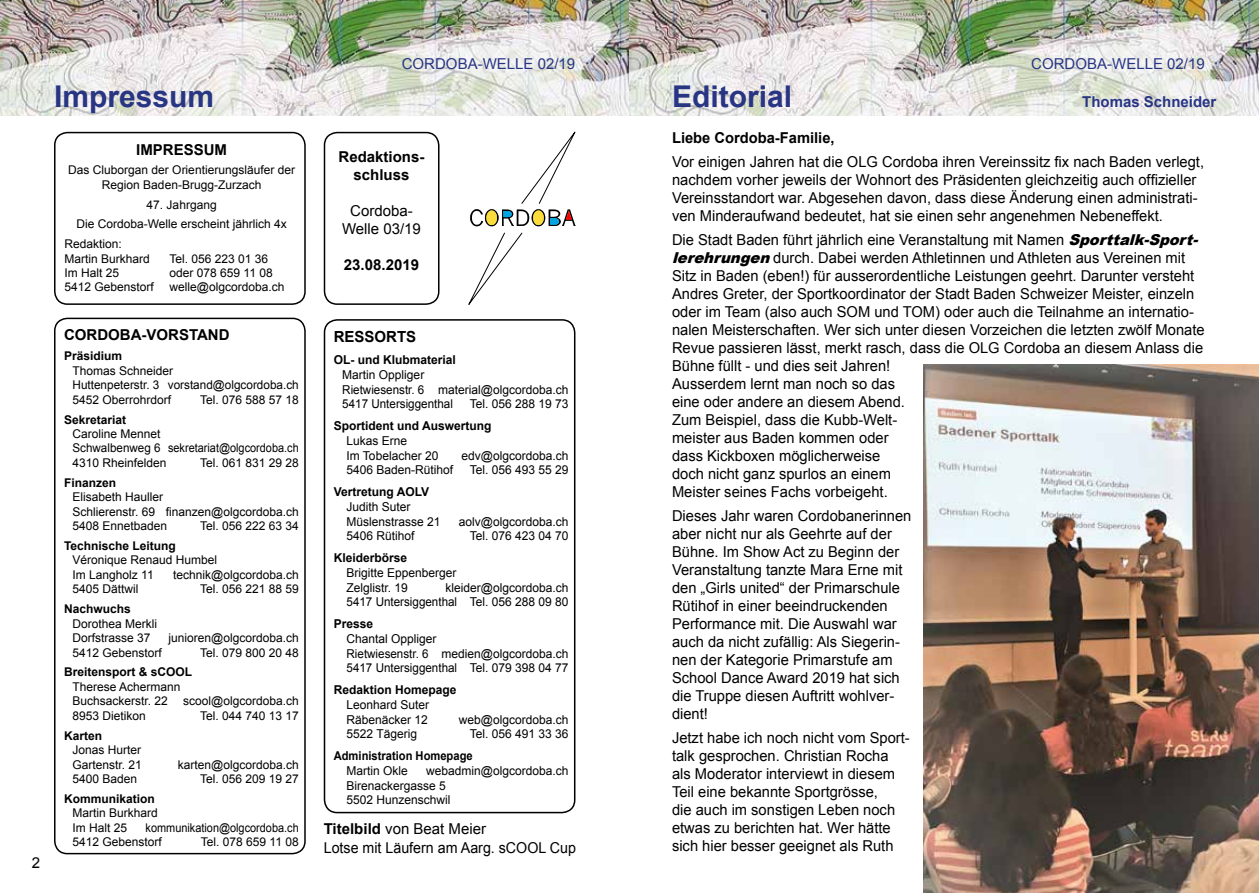
<style>
.page{position:relative;width:1259px;height:893px;background:#fff}
.page>*{position:absolute;margin:0;border:0;box-sizing:border-box;transform-origin:0 0}
.t1{font:700 30px "Arial";color:#283583}
.t2{font:700 15.3px "Arial";color:#000}
.t3{font:15px/18px "Arial";color:#000}
.t4{font:700 15px/18px "Arial";color:#000;text-align:center}
.t5{font:15px "Arial";color:#283583}
.t6{font:700 15px "Arial";color:#283583}
.t7{font:12.15px/14.7px "Arial";color:#000}
.t8{font:700 12.15px "Arial";color:#000}
.t9{font:700 12.15px "Arial";color:#000;scale:.91 1}
.t10{font:12px/14.4px "Arial";color:#000}
.t11{font:700 12px "Arial";color:#000}
.t12{font:12px/14.4px "Arial";color:#000;scale:.91 1}
.s1{font-weight:700}
.s2{font-weight:900;font-style:italic}
</style>
<div class="page">
<img style="left:0;top:0;width:1259px;height:116px">
<svg style="left:468px;top:132px;width:107px;height:173px"></svg>
<div style="left:54px;top:318px;width:252px;height:536px;border:1px solid #000;border-radius:13px"></div>
<div style="left:54px;top:132px;width:252px;height:173px;border:2px solid #000;border-radius:13px"></div>
<div style="left:324px;top:132px;width:115px;height:173px;border:2px solid #000;border-radius:13px"></div>
<div style="left:324px;top:319px;width:251px;height:494px;border:2px solid #000;border-radius:13px"></div>
<img style="left:923px;top:364px;width:336px;height:529px">
<p class="t3" style="left:32px;top:854px;width:10px">2</p>
<h1 class="t1" style="left:54px;top:77px;width:162px">Impressum</h1>
<p class="t4" style="left:136px;top:141px;width:92px">IMPRESSUM</p>
<p class="t10" style="left:68px;top:163px;width:228px;text-align:center">Das Cluborgan der Orientierungsläufer der<br>Region Baden-Brugg-Zurzach</p>
<p class="t10" style="left:147px;top:197px;width:72px">47. Jahrgang</p>
<p class="t10" style="left:76px;top:217px;width:212px">Die Cordoba-Welle erscheint jährlich 4x</p>
<p class="t10" style="left:64px;top:237px;width:59px">Redaktion:</p>
<p class="t10" style="left:64px;top:251px;width:87px">Martin Burkhard</p>
<p class="t10" style="left:170px;top:251px;width:100px">Tel. 056 223 01 36</p>
<p class="t10" style="left:64px;top:266px;width:56px">Im Halt 25</p>
<p class="t10" style="left:170px;top:266px;width:105px">oder 078 659 11 08</p>
<p class="t10" style="left:64px;top:280px;width:91px">5412 Gebenstorf</p>
<p class="t10" style="left:170px;top:280px;width:116px">welle@olgcordoba.ch</p>
<p class="t4" style="left:64px;top:327px;width:167px">CORDOBA-VORSTAND</p>
<p class="t11" style="left:64px;top:348px;width:60px">Präsidium</p>
<p class="t10" style="left:73px;top:363px;width:228px">Thomas Schneider<br>Huttenpeterstr. 3 vorstand@olgcordoba.ch<br>5452 Oberrohrdorf</p>
<p class="t10" style="left:200px;top:392px;width:100px">Tel. 076 588 57 18</p>
<p class="t11" style="left:64px;top:411px;width:64px">Sekretariat</p>
<p class="t10" style="left:73px;top:427px;width:228px">Caroline Mennet<br>Schwalbenweg 6 sekretariat@olgcordoba.ch<br>4310 Rheinfelden</p>
<p class="t10" style="left:200px;top:456px;width:100px">Tel. 061 831 29 28</p>
<p class="t11" style="left:64px;top:475px;width:54px">Finanzen</p>
<p class="t10" style="left:72px;top:490px;width:228px">Elisabeth Hauller<br>Schlierenstr. 69 finanzen@olgcordoba.ch<br>5408 Ennetbaden</p>
<p class="t10" style="left:200px;top:519px;width:100px">Tel. 056 222 63 34</p>
<p class="t11" style="left:64px;top:538px;width:113px">Technische Leitung</p>
<p class="t10" style="left:73px;top:553px;width:146px">Véronique Renaud Humbel<br>Im Langholz 11</p>
<p class="t10" style="left:173px;top:568px;width:127px">technik@olgcordoba.ch</p>
<p class="t10" style="left:73px;top:582px;width:68px">5405 Dättwil</p>
<p class="t10" style="left:200px;top:582px;width:100px">Tel. 056 221 88 59</p>
<p class="t11" style="left:64px;top:601px;width:68px">Nachwuchs</p>
<p class="t10" style="left:73px;top:616px;width:86px">Dorothea Merkli<br>Dorfstrasse 37</p>
<p class="t10" style="left:168px;top:631px;width:132px">junioren@olgcordoba.ch</p>
<p class="t10" style="left:73px;top:645px;width:91px">5412 Gebenstorf</p>
<p class="t10" style="left:200px;top:645px;width:100px">Tel. 079 800 20 48</p>
<p class="t11" style="left:64px;top:664px;width:130px">Breitensport &amp; sCOOL</p>
<p class="t10" style="left:73px;top:680px;width:110px">Therese Achermann<br>Buchsackerstr. 22</p>
<p class="t10" style="left:183px;top:694px;width:117px">scool@olgcordoba.ch</p>
<p class="t10" style="left:73px;top:708px;width:75px">8953 Dietikon</p>
<p class="t10" style="left:200px;top:708px;width:100px">Tel. 044 740 13 17</p>
<p class="t11" style="left:64px;top:727px;width:40px">Karten</p>
<p class="t10" style="left:73px;top:743px;width:71px">Jonas Hurter<br>Gartenstr. 21</p>
<p class="t10" style="left:178px;top:757px;width:122px">karten@olgcordoba.ch</p>
<p class="t10" style="left:73px;top:772px;width:66px">5400 Baden</p>
<p class="t10" style="left:200px;top:772px;width:100px">Tel. 056 209 19 27</p>
<p class="t11" style="left:64px;top:791px;width:92px">Kommunikation</p>
<p class="t10" style="left:73px;top:806px;width:87px">Martin Burkhard<br>Im Halt 25</p>
<p class="t12" style="left:73px;top:820px;width:250px;text-indent:73px">kommunikation@olgcordoba.ch<br>5412 Gebenstorf</p>
<p class="t10" style="left:201px;top:835px;width:99px">Tel. 078 659 11 08</p>
<p class="t5" style="left:402px;top:54px;width:175px">CORDOBA-WELLE 02/19</p>
<p class="t5" style="left:1031px;top:54px;width:175px">CORDOBA-WELLE 02/19</p>
<p class="t4" style="left:338px;top:148px;width:87px">Redaktions&shy;schluss</p>
<p class="t3" style="left:342px;top:202px;width:80px;text-align:center">Cordoba-<br>Welle 03/19</p>
<p class="t4" style="left:344px;top:256px;width:77px">23.08.2019</p>
<p class="t2" style="left:334px;top:327px;width:84px">RESSORTS</p>
<p class="t8" style="left:334px;top:352px;width:124px">OL- und Klubmaterial</p>
<p class="t7" style="left:342px;top:367px;width:228px">Martin Oppliger<br>Rietwiesenstr. 6 material@olgcordoba.ch<br>5417 Untersiggenthal</p>
<p class="t7" style="left:470px;top:397px;width:100px">Tel. 056 288 19 73</p>
<p class="t8" style="left:334px;top:418px;width:159px">Sportident und Auswertung</p>
<p class="t7" style="left:346px;top:433px;width:93px">Lukas Erne<br>Im Tobelacher 20</p>
<p class="t7" style="left:461px;top:448px;width:108px">edv@olgcordoba.ch</p>
<p class="t7" style="left:346px;top:463px;width:108px">5406 Baden-Rütihof</p>
<p class="t7" style="left:470px;top:463px;width:100px">Tel. 056 493 55 29</p>
<p class="t8" style="left:334px;top:484px;width:97px">Vertretung AOLV</p>
<p class="t7" style="left:346px;top:499px;width:96px">Judith Suter<br>Müslenstrasse 21</p>
<p class="t7" style="left:459px;top:514px;width:111px">aolv@olgcordoba.ch</p>
<p class="t7" style="left:346px;top:529px;width:70px">5406 Rütihof</p>
<p class="t7" style="left:470px;top:529px;width:100px">Tel. 076 423 04 70</p>
<p class="t8" style="left:334px;top:550px;width:75px">Kleiderbörse</p>
<p class="t7" style="left:346px;top:565px;width:112px">Brigitte Eppenberger<br>Zelglistr. 19</p>
<p class="t7" style="left:346px;top:580px;width:223px;text-align:right">kleider@olgcordoba.ch<br>5417 Untersiggenthal Tel. 056 288 09 80</p>
<p class="t8" style="left:334px;top:616px;width:41px">Presse</p>
<p class="t7" style="left:346px;top:631px;width:223px">Chantal Oppliger<br>Rietwiesenstr. 6 medien@olgcordoba.ch<br>5417 Untersiggenthal Tel. 079 398 04 77</p>
<p class="t8" style="left:334px;top:682px;width:124px">Redaktion Homepage</p>
<p class="t7" style="left:346px;top:697px;width:84px">Leonhard Suter<br>Räbenäcker 12</p>
<p class="t7" style="left:459px;top:712px;width:111px">web@olgcordoba.ch</p>
<p class="t7" style="left:346px;top:727px;width:72px">5522 Tägerig</p>
<p class="t7" style="left:470px;top:727px;width:100px">Tel. 056 491 33 36</p>
<p class="t9" style="left:334px;top:748px;width:154px">Administration Homepage</p>
<p class="t7" style="left:346px;top:763px;width:63px">Martin Okle</p>
<p class="t7" style="left:346px;top:763px;width:223px;text-indent:80px">webadmin@olgcordoba.ch<br>Birenackergasse 5<br>5502 Hunzenschwil</p>
<p class="t3" style="left:324px;top:819px;width:254px;line-height:19.5px"><span class="s1">Titelbild</span> von Beat Meier<br>Lotse mit Läufern am Aarg. sCOOL Cup</p>
<h1 class="t1" style="left:672px;top:77px;width:122px">Editorial</h1>
<p class="t6" style="left:1082px;top:92px;width:136px">Thomas Schneider</p>
<p class="t4" style="left:672px;top:129px;width:164px">Liebe Cordoba-Familie,</p>
<p class="t3" style="left:672px;top:153px;width:533px">Vor einigen Jahren hat die OLG Cordoba ihren Vereinssitz fix nach Baden verlegt, nachdem vorher jeweils der Wohnort des Präsidenten gleichzeitig auch offizieller Vereinsstandort war. Abgesehen davon, dass diese Änderung einen administrati&shy;ven Minderaufwand bedeutet, hat sie einen sehr angenehmen Nebeneffekt.</p>
<p class="t3" style="left:672px;top:231px;width:534px">Die Stadt Baden führt jährlich eine Veranstaltung mit Namen <span class="s2">Sporttalk-Sport&shy;lerehrungen</span>durch. Dabei werden Athletinnen und Athleten aus Vereinen mit Sitz in Baden (eben!) für ausserordentliche Leistungen geehrt. Darunter versteht Andres Greter, der Sportkoordinator der Stadt Baden Schweizer Meister, einzeln oder im Team (also auch SOM und TOM) oder auch die Teilnahme an internatio&shy;nalen Meisterschaften. Wer sich unter diesen Vorzeichen die letzten zwölf Monate Revue passieren lässt, merkt rasch, dass die OLG Cordoba an diesem Anlass die Bühne füllt - und dies seit Jahren!<br>Ausserdem lernt man noch so das<br>eine oder andere an diesem Abend.<br>Zum Beispiel, dass die Kubb-Welt-<br>meister aus Baden kommen oder<br>dass Kickboxen möglicherweise<br>doch nicht ganz spurlos an einem<br>Meister seines Fachs vorbeigeht.</p>
<p class="t3" style="left:672px;top:507px;width:241px">Dieses Jahr waren Cordobanerinnen aber nicht nur als Geehrte auf der<br>Bühne. Im Show Act zu Beginn der<br>Veranstaltung tanzte Mara Erne mit den „Girls united“ der Primarschule<br>Rütihof in einer beeindruckenden<br>Performance mit. Die Auswahl war auch da nicht zufällig: Als Siegerin&shy;nen der Kategorie Primarstufe am<br>School Dance Award 2019 hat sich die Truppe diesen Auftritt wohlver&shy;dient!</p>
<p class="t3" style="left:672px;top:729px;width:239px">Jetzt habe ich noch nicht vom Sport&shy;talk gesprochen. Christian Rocha als Moderator interviewt in diesem Teil eine bekannte Sportgrösse,<br>die auch im sonstigen Leben noch etwas zu berichten hat. Wer hätte sich hier besser geeignet als Ruth</p>
</div>
